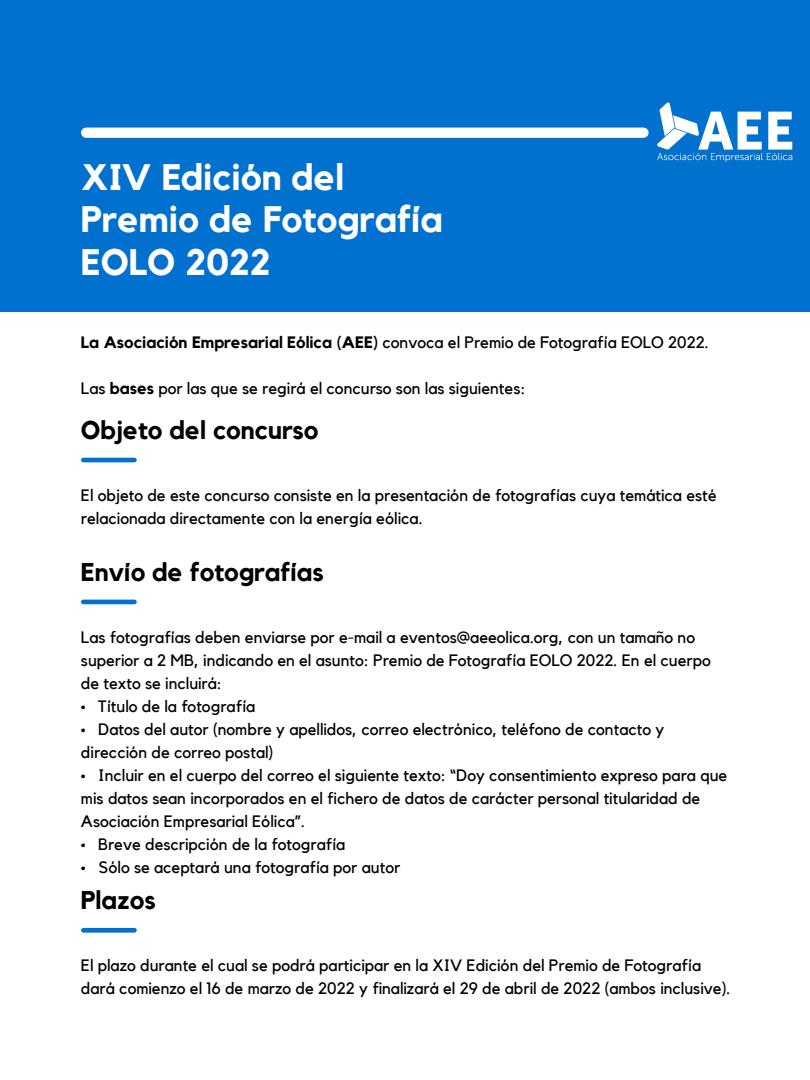
<style>
.page{position:relative;width:810px;height:1080px;background:#fff}
.page>*{position:absolute;margin:0;border:0;box-sizing:border-box;transform-origin:0 0}
.t1{font:700 36.75px "Kollektif";color:#fff}
.t2{font:700 25.69px "Kollektif";color:#000}
.t3{font:16.5px/23px "Kollektif";color:#000}
.s1{font-weight:700}
</style>
<div class="page">
<div style="left:0;top:0;width:810px;height:312px;background:#0071ce"></div>
<div style="left:86px;top:128px;width:557px;height:10px;background:#fff"></div>
<hr style="left:83px;top:458px;width:51px;height:4px;background:#0071ce">
<img style="left:657px;top:102px;width:136px;height:61px">
<hr style="left:83px;top:600px;width:51px;height:4px;background:#0071ce">
<div style="left:83px;top:928px;width:51px;height:5px;background:#0071ce"></div>
<p class="t1" style="left:81px;top:161px;width:264px">XIV Edición del</p>
<p class="t1" style="left:81px;top:203px;width:363px">Premio de Fotografía</p>
<p class="t1" style="left:81px;top:245px;width:191px">EOLO 2022</p>
<p class="t3" style="left:81px;top:332px;width:629px"><span class="s1">La Asociación Empresarial Eólica (AEE)</span> convoca el Premio de Fotografía EOLO 2022.</p>
<p class="t3" style="left:81px;top:378px;width:446px">Las <span class="s1">bases</span> por las que se regirá el concurso son las siguientes:</p>
<p class="t2" style="left:81px;top:418px;width:239px">Objeto del concurso</p>
<p class="t3" style="left:81px;top:485px;width:638px">El objeto de este concurso consiste en la presentación de fotografías cuya temática esté relacionada directamente con la energía eólica.</p>
<p class="t2" style="left:81px;top:560px;width:244px">Envío de fotografías</p>
<p class="t3" style="left:81px;top:626px;width:631px">Las fotografías deben enviarse por e-mail a eventos@aeeolica.org, con un tamaño no superior a 2 MB, indicando en el asunto: Premio de Fotografía EOLO 2022. En el cuerpo de texto se incluirá:</p>
<p class="t3" style="left:81px;top:695px;width:176px">• Título de la fotografía</p>
<p class="t3" style="left:81px;top:718px;width:585px">• Datos del autor (nombre y apellidos, correo electrónico, teléfono de contacto y dirección de correo postal)</p>
<p class="t3" style="left:81px;top:764px;width:648px">• Incluir en el cuerpo del correo el siguiente texto: “Doy consentimiento expreso para que mis datos sean incorporados en el fichero de datos de carácter personal titularidad de<br>Asociación Empresarial Eólica”.</p>
<p class="t3" style="left:81px;top:833px;width:266px">• Breve descripción de la fotografía</p>
<p class="t3" style="left:81px;top:856px;width:321px">• Sólo se aceptará una fotografía por autor</p>
<p class="t2" style="left:81px;top:888px;width:76px">Plazos</p>
<p class="t3" style="left:81px;top:955px;width:622px">El plazo durante el cual se podrá participar en la XIV Edición del Premio de Fotografía</p>
<p class="t3" style="left:81px;top:978px;width:651px">dará comienzo el 16 de marzo de 2022 y finalizará el 29 de abril de 2022 (ambos inclusive).</p>
</div>
